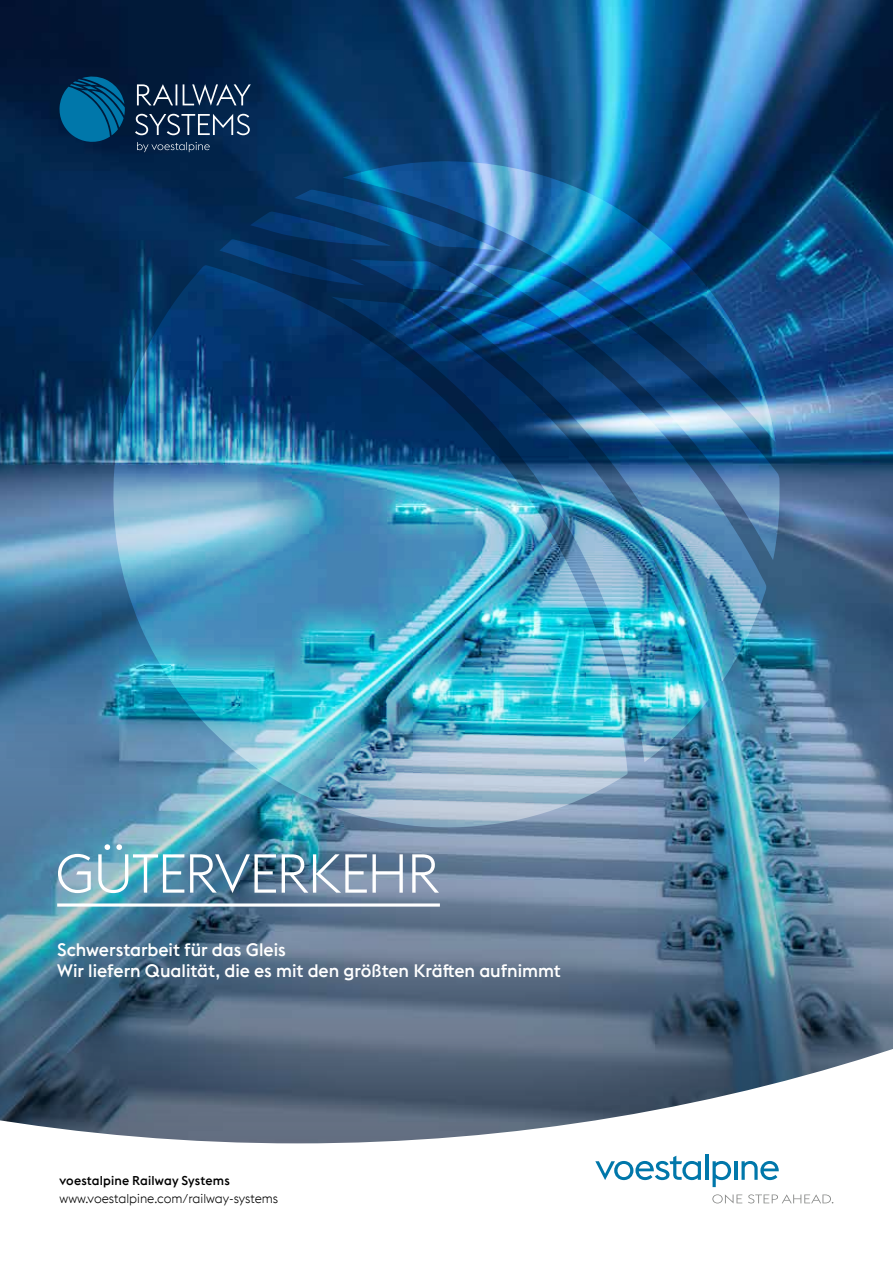
<style>
.page{position:relative;width:893px;height:1263px;background:#fff}
.page>*{position:absolute;margin:0;border:0;box-sizing:border-box;transform-origin:0 0}
.t1{font:300 54px "voestalpine";letter-spacing:-.025em;color:#fff}
.t2{font:500 18px/21px "voestalpine";letter-spacing:-.005em;color:#fff}
.t3{font:300 12.75px "voestalpine";color:#000}
.t4{font:500 12.75px "voestalpine";letter-spacing:.01em;color:#000}
</style>
<div class="page">
<img style="left:0;top:0;width:893px;height:642px">
<img style="left:0;top:642px;width:893px;height:400px">
<svg style="left:767px;top:263px;width:13px;height:297px"></svg>
<img style="left:343px;top:160px;width:432px;height:282px">
<img style="left:708px;top:306px;width:59px;height:375px">
<img style="left:628px;top:297px;width:80px;height:465px">
<svg style="left:219px;top:189px;width:284px;height:75px"></svg>
<img style="left:112px;top:264px;width:516px;height:565px">
<svg style="left:57px;top:903px;width:383px;height:4px"></svg>
<svg style="left:60px;top:77px;width:65px;height:65px"></svg>
<svg style="left:135px;top:114px;width:115px;height:21px"></svg>
<svg style="left:137px;top:84px;width:114px;height:22px"></svg>
<svg style="left:137px;top:142px;width:73px;height:10px"></svg>
<svg style="left:0;top:1042px;width:893px;height:162px"></svg>
<svg style="left:595px;top:1156px;width:106px;height:24px"></svg>
<hr style="left:705px;top:1154px;width:3px;height:26px;background:#07a">
<svg style="left:713px;top:1161px;width:18px;height:26px"></svg>
<hr style="left:734px;top:1161px;width:3px;height:19px;background:#07a">
<svg style="left:741px;top:1161px;width:38px;height:19px"></svg>
<svg style="left:712px;top:1194px;width:30px;height:9px"></svg>
<svg style="left:748px;top:1194px;width:85px;height:9px"></svg>
<h1 class="t1" style="left:55px;top:842px;width:385px">GÜTERVERKEHR</h1>
<p class="t2" style="left:57px;top:939px;width:505px">Schwerstarbeit für das Gleis<br>Wir liefern Qualität, die es mit den größten Kräften aufnimmt</p>
<p class="t4" style="left:60px;top:1173px;width:172px">voestalpine Railway Systems</p>
<p class="t3" style="left:60px;top:1191px;width:220px">www.voestalpine.com/railway-systems</p>
</div>
